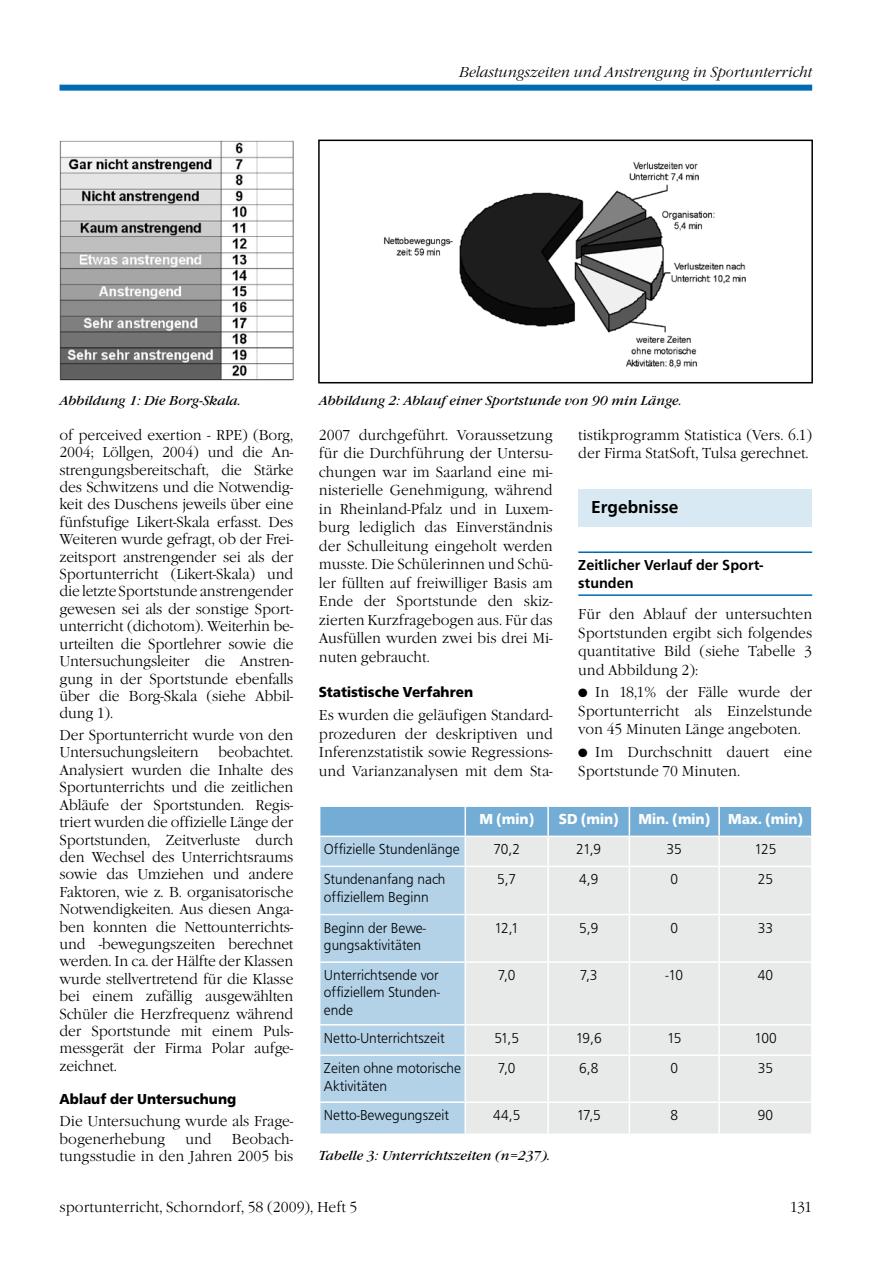
<style>
.page{position:relative;width:893px;height:1263px;background:#fff}
.page>*{position:absolute;margin:0;border:0;box-sizing:border-box;transform-origin:0 0}
.t1{font:500 18px "Frutus T";color:#000}
.t2{font:300 15px/17.4px "Garamond Itc T";color:#000;text-align:justify;scale:.95 1}
.t3{font:300 15px/17.2px "Frutus T";color:#000;scale:.95 1}
.t4{font:italic 300 15px "Garamond Itc T";color:#000;scale:.95 1}
.t5{font:700 15px "Frutus T";color:#000;scale:.95 1}
.t6{font:500 15px/18px "Frutus T";color:#000}
.t7{font:700 15px "Frutus T";color:#fff;scale:.95 1}
.t8{font:italic 13.5px "Garamond Itc T";color:#000}
.t9{font:12px "Zapf Dingbats";color:#000}
</style>
<div class="page">
<div style="left:60px;top:85px;width:752px;height:6px;background:#006ab2"></div>
<hr style="left:578px;top:551px;width:234px;height:2px;background:#006ab2">
<hr style="left:578px;top:594px;width:234px;height:2px;background:#006ab2">
<div style="left:578px;top:489px;width:234px;height:37px;background:#d9e9f3"></div>
<img style="left:60px;top:140px;width:233px;height:240px">
<svg style="left:319px;top:806px;width:493px;height:327px;background:#d0dee7"></svg>
<hr style="left:719px;top:1024px;width:94px;height:1px;background:#fff">
<hr style="left:718px;top:1025px;width:2px;height:29px;background:#fff">
<hr style="left:811px;top:1025px;width:2px;height:29px;background:#fff">
<hr style="left:319px;top:1054px;width:146px;height:2px;background:#fff">
<hr style="left:319px;top:1056px;width:1px;height:45px;background:#fff">
<hr style="left:465px;top:1054px;width:83px;height:2px;background:#fff">
<hr style="left:464px;top:1056px;width:2px;height:45px;background:#fff">
<hr style="left:548px;top:1054px;width:81px;height:2px;background:#fff">
<hr style="left:547px;top:1056px;width:2px;height:45px;background:#fff">
<hr style="left:629px;top:1054px;width:90px;height:2px;background:#fff">
<hr style="left:629px;top:1056px;width:1px;height:45px;background:#fff">
<hr style="left:719px;top:1054px;width:94px;height:2px;background:#fff">
<hr style="left:718px;top:1056px;width:2px;height:45px;background:#fff">
<hr style="left:811px;top:1056px;width:2px;height:45px;background:#fff">
<hr style="left:319px;top:1101px;width:146px;height:2px;background:#fff">
<hr style="left:319px;top:1103px;width:1px;height:30px;background:#fff">
<hr style="left:465px;top:1101px;width:83px;height:2px;background:#fff">
<hr style="left:464px;top:1103px;width:2px;height:30px;background:#fff">
<hr style="left:548px;top:1101px;width:81px;height:2px;background:#fff">
<hr style="left:547px;top:1103px;width:2px;height:30px;background:#fff">
<hr style="left:629px;top:1101px;width:90px;height:2px;background:#fff">
<hr style="left:629px;top:1103px;width:1px;height:30px;background:#fff">
<hr style="left:719px;top:1101px;width:94px;height:2px;background:#fff">
<hr style="left:718px;top:1103px;width:2px;height:30px;background:#fff">
<hr style="left:811px;top:1103px;width:2px;height:30px;background:#fff">
<img style="left:384px;top:161px;width:362px;height:208px">
<div style="left:318px;top:140px;width:495px;height:243px;border:2px solid #000"></div>
<p class="t4" style="left:459px;top:63px;width:373px">Belastungszeiten und Anstrengung in Sportunterricht</p>
<p class="t8" style="left:60px;top:392px;width:183px">Abbildung 1: Die Borg-Skala.</p>
<p class="t2" style="left:60px;top:426px;width:248px">of perceived exertion - RPE) (Borg, 2004; Löllgen, 2004) und die An&shy;strengungsbereitschaft, die Stärke des Schwitzens und die Notwendig&shy;keit des Duschens jeweils über eine fünfstufige Likert-Skala erfasst. Des Weiteren wurde gefragt, ob der Frei&shy;zeitsport anstrengender sei als der Sportunterricht (Likert-Skala) und die letzte Sportstunde anstrengender gewesen sei als der sonstige Sport&shy;unterricht (dichotom). Weiterhin be&shy;urteilten die Sportlehrer sowie die Untersuchungsleiter die Anstren&shy;gung in der Sportstunde ebenfalls über die Borg-Skala (siehe Abbil&shy;dung 1).</p>
<p class="t2" style="left:60px;top:726px;width:248px">Der Sportunterricht wurde von den<br>Untersuchungsleitern</p>
<p class="t2" style="left:60px;top:744px;width:248px;text-indent:159px">beobachtet.<br>Analysiert wurden die Inhalte des Sportunterrichts und die zeitlichen Abläufe der Sportstunden. Regis&shy;triert wurden die offizielle Länge der Sportstunden, Zeitverluste durch den Wechsel des Unterrichtsraums sowie das Umziehen und andere Faktoren, wie z. B. organisatorische Notwendigkeiten. Aus diesen Anga&shy;ben konnten die Nettounterrichts&shy;und -bewegungszeiten berechnet werden. In ca. der Hälfte der Klassen wurde stellvertretend für die Klasse bei einem zufällig ausgewählten Schüler die Herzfrequenz während der Sportstunde mit einem Puls&shy;messgerät der Firma Polar aufge&shy;zeichnet.</p>
<p class="t5" style="left:60px;top:1091px;width:187px">Ablauf der Untersuchung</p>
<p class="t2" style="left:60px;top:1112px;width:248px">Die Untersuchung wurde als Frage&shy;bogenerhebung</p>
<p class="t2" style="left:185px;top:1130px;width:29px">und</p>
<p class="t2" style="left:60px;top:1130px;width:248px;text-align:right">Beobach-<br>tungsstudie in den Jahren 2005 bis</p>
<p class="t8" style="left:319px;top:392px;width:365px">Abbildung 2: Ablauf einer Sportstunde von 90 min Länge.</p>
<p class="t2" style="left:319px;top:426px;width:248px;line-height:18.5px">2007 durchgeführt. Voraussetzung für die Durchführung der Untersu&shy;chungen war im Saarland eine mi&shy;nisterielle Genehmigung, während in Rheinland-Pfalz und in Luxem&shy;burg lediglich das Einverständnis der Schulleitung eingeholt werden musste. Die Schülerinnen und Schü&shy;ler füllten auf freiwilliger Basis am Ende der Sportstunde den skiz&shy;zierten Kurzfragebogen aus. Für das Ausfüllen wurden zwei bis drei Mi&shy;nuten gebraucht.</p>
<p class="t5" style="left:319px;top:684px;width:164px">Statistische Verfahren</p>
<p class="t2" style="left:319px;top:706px;width:248px;line-height:18.5px">Es wurden die geläufigen Standard&shy;prozeduren der deskriptiven und Inferenzstatistik sowie Regressions&shy;und Varianzanalysen mit dem Sta-</p>
<p class="t2" style="left:578px;top:426px;width:248px;line-height:18.5px">tistikprogramm Statistica (Vers. 6.1) der Firma StatSoft, Tulsa gerechnet.</p>
<p class="t1" style="left:591px;top:497px;width:89px">Ergebnisse</p>
<p class="t6" style="left:578px;top:556px;width:186px">Zeitlicher Verlauf der Sport&shy;stunden</p>
<p class="t2" style="left:578px;top:605px;width:248px;line-height:18.5px">Für den Ablauf der untersuchten Sportstunden ergibt sich folgendes quantitative Bild (siehe Tabelle 3 und Abbildung 2):</p>
<p class="t2" style="left:578px;top:683px;width:248px;line-height:18.5px;text-indent:17px">In 18,1% der Fälle wurde der Sportunterricht als Einzelstunde von 45 Minuten Länge angeboten.</p>
<p class="t2" style="left:578px;top:743px;width:248px;line-height:18.5px;text-indent:17px">Im Durchschnitt dauert eine<br>Sportstunde 70 Minuten.</p>
<p class="t9" style="left:578px;top:688px;width:11px">●</p>
<p class="t9" style="left:578px;top:747px;width:11px">●</p>
<p class="t7" style="left:479px;top:810px;width:59px">M (min)</p>
<p class="t7" style="left:559px;top:810px;width:64px">SD (min)</p>
<p class="t7" style="left:638px;top:810px;width:175px">Min. (min) Max. (min)</p>
<p class="t3" style="left:324px;top:840px;width:144px">Offizielle Stundenlänge</p>
<p class="t3" style="left:493px;top:840px;width:30px">70,2</p>
<p class="t3" style="left:576px;top:840px;width:28px">21,9</p>
<p class="t3" style="left:667px;top:840px;width:18px">35</p>
<p class="t3" style="left:755px;top:840px;width:25px">125</p>
<p class="t3" style="left:324px;top:870px;width:129px">Stundenanfang nach offiziellem Beginn</p>
<p class="t3" style="left:497px;top:870px;width:22px">5,7</p>
<p class="t3" style="left:579px;top:870px;width:22px">4,9</p>
<p class="t3" style="left:670px;top:870px;width:10px">0</p>
<p class="t3" style="left:758px;top:870px;width:18px">25</p>
<p class="t3" style="left:324px;top:919px;width:109px">Beginn der Bewe&shy;gungsaktivitäten</p>
<p class="t3" style="left:494px;top:919px;width:27px">12,1</p>
<p class="t3" style="left:579px;top:919px;width:22px">5,9</p>
<p class="t3" style="left:670px;top:919px;width:10px">0</p>
<p class="t3" style="left:758px;top:919px;width:18px">33</p>
<p class="t3" style="left:324px;top:966px;width:124px;text-align:justify">Unterrichtsende vor offiziellem Stunden&shy;ende</p>
<p class="t3" style="left:498px;top:966px;width:20px">7,0</p>
<p class="t3" style="left:580px;top:966px;width:20px">7,3</p>
<p class="t3" style="left:665px;top:966px;width:20px">-10</p>
<p class="t3" style="left:758px;top:966px;width:18px">40</p>
<p class="t3" style="left:324px;top:1029px;width:129px">Netto-Unterrichtszeit</p>
<p class="t3" style="left:494px;top:1029px;width:28px">51,5</p>
<p class="t3" style="left:576px;top:1029px;width:29px">19,6</p>
<p class="t3" style="left:667px;top:1029px;width:17px">15</p>
<p class="t3" style="left:754px;top:1029px;width:25px">100</p>
<p class="t3" style="left:324px;top:1059px;width:146px">Zeiten ohne motorische<br>Aktivitäten</p>
<p class="t3" style="left:498px;top:1059px;width:20px">7,0</p>
<p class="t3" style="left:579px;top:1059px;width:22px">6,8</p>
<p class="t3" style="left:670px;top:1059px;width:10px">0</p>
<p class="t3" style="left:758px;top:1059px;width:18px">35</p>
<p class="t3" style="left:324px;top:1106px;width:133px">Netto-Bewegungszeit</p>
<p class="t3" style="left:493px;top:1106px;width:30px">44,5</p>
<p class="t3" style="left:577px;top:1106px;width:27px">17,5</p>
<p class="t3" style="left:670px;top:1106px;width:10px">8</p>
<p class="t3" style="left:758px;top:1106px;width:18px">90</p>
<p class="t8" style="left:319px;top:1147px;width:233px">Tabelle 3: Unterrichtszeiten (n=237).</p>
<p class="t2" style="left:60px;top:1198px;width:315px">sportunterricht, Schorndorf, 58 (2009), Heft 5</p>
<p class="t2" style="left:790px;top:1198px;width:25px">131</p>
</div>
